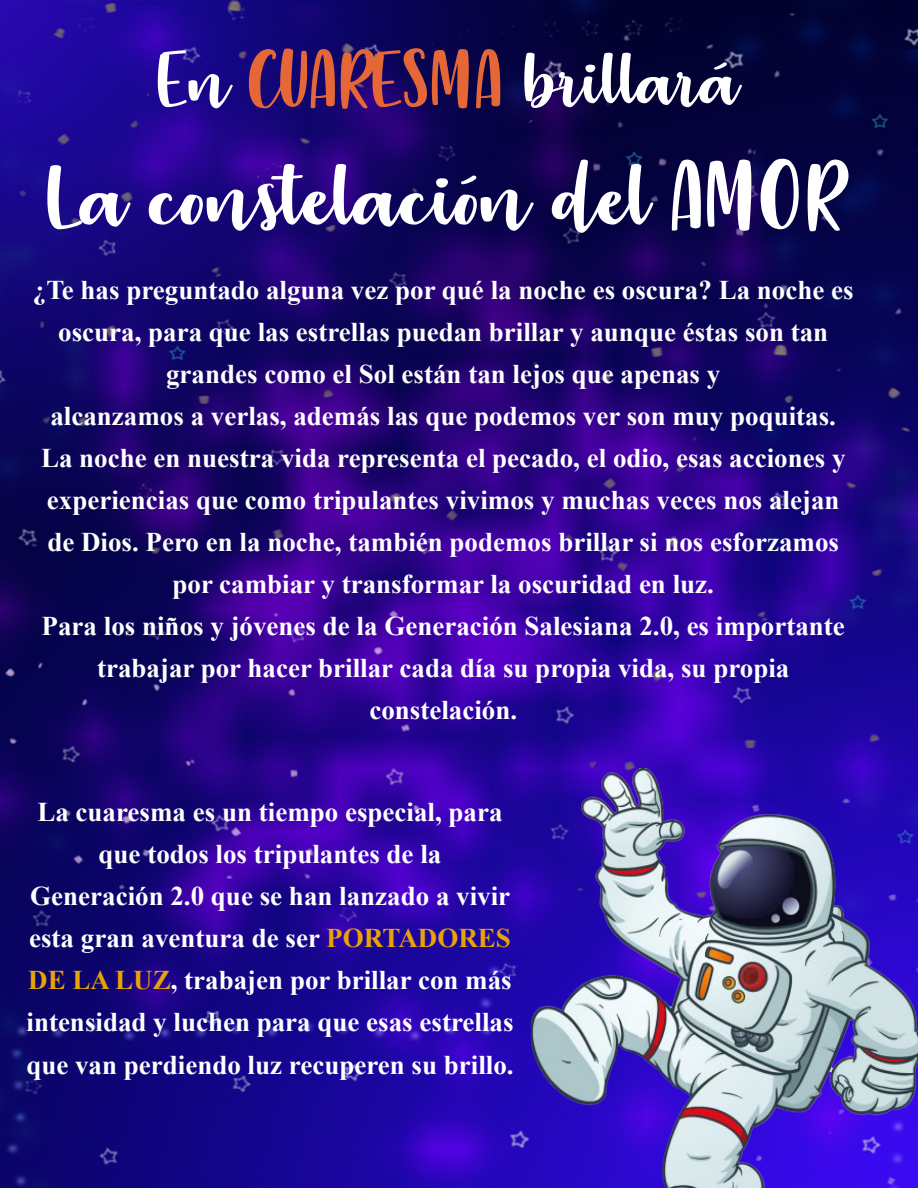
<style>
.page{position:relative;width:918px;height:1188px;background:#fff}
.page>*{position:absolute;margin:0;border:0;box-sizing:border-box;transform-origin:0 0}
.t1{font:108px "Strawberry Blossom";color:#fff;scale:1.19 1}
.t2{font:90px "Strawberry Blossom";color:#fff;scale:1.19 1}
.t3{font:700 27px/42px "Times New Roman";color:#fff;text-align:center}
.s1{color:#e56737}
.s2{color:#e8a306}
</style>
<div class="page">
<img style="left:0;top:0;width:918px;height:1188px">
<img style="left:531px;top:768px;width:387px;height:420px">
<h2 class="t2" style="left:158px;top:37px;width:491px">En <span class="s1">CUARESMA</span> brillará</h2>
<h1 class="t1" style="left:47px;top:145px;width:672px">La constelación del AMOR</h1>
<p class="t3" style="left:33px;top:268px;width:822px">¿Te has preguntado alguna vez por qué la noche es oscura? La noche es oscura, para que las estrellas puedan brillar y aunque éstas son tan grandes como el Sol están tan lejos que apenas y<br>alcanzamos a verlas, además las que podemos ver son muy poquitas.<br>La noche en nuestra vida representa el pecado, el odio, esas acciones y experiencias que como tripulantes vivimos y muchas veces nos alejan de Dios. Pero en la noche, también podemos brillar si nos esforzamos por cambiar y transformar la oscuridad en luz.<br>Para los niños y jóvenes de la Generación Salesiana 2.0, es importante trabajar por hacer brillar cada día su propia vida, su propia constelación.</p>
<p class="t3" style="left:26px;top:791px;width:489px">La cuaresma es un tiempo especial, para que todos los tripulantes de la<br>Generación 2.0 que se han lanzado a vivir esta gran aventura de ser <span class="s2">PORTADORES DE LA LUZ</span>, trabajen por brillar con más intensidad y luchen para que esas estrellas que van perdiendo luz recuperen su brillo.</p>
</div>
